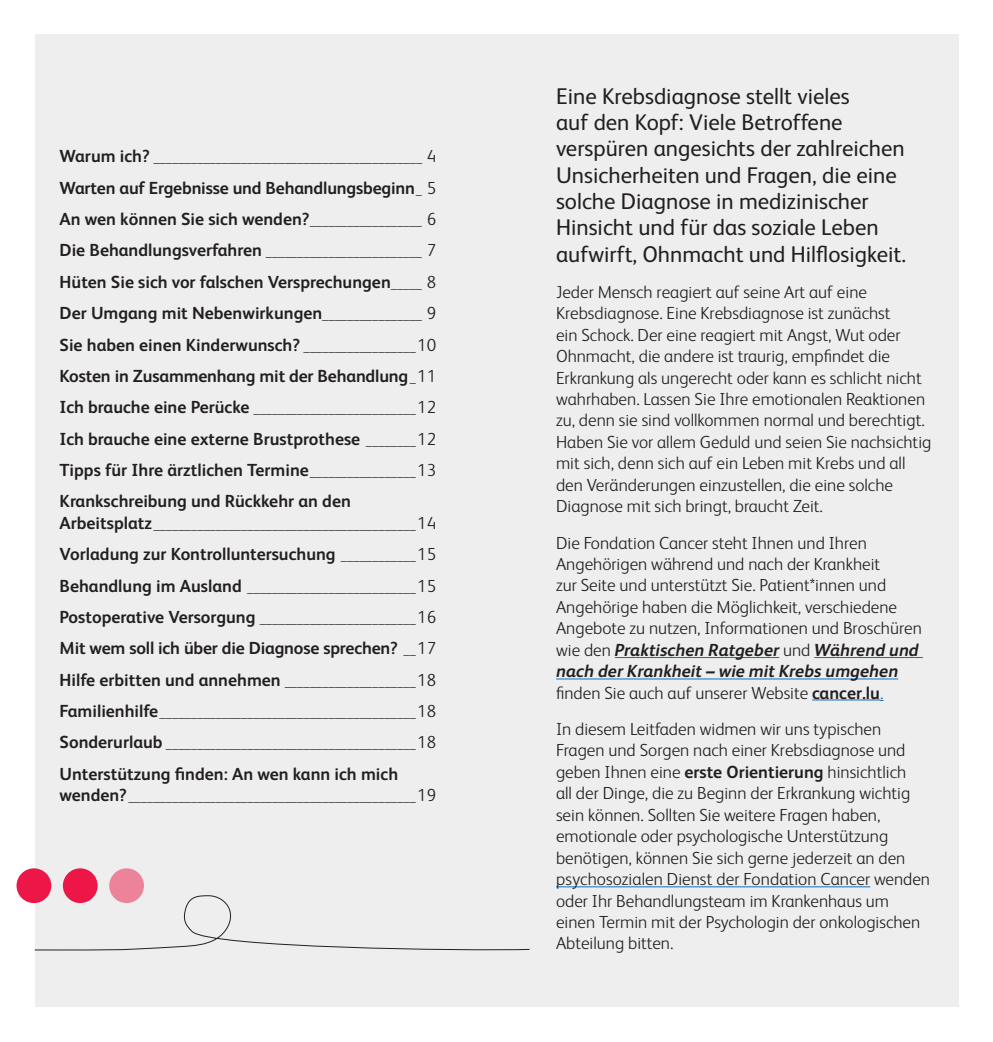
<style>
.page{position:relative;width:993px;height:1042px;background:#fff}
.page>*{position:absolute;margin:0;border:0;box-sizing:border-box;transform-origin:0 0}
.t1{font:22.75px/26.2px "FS Albert";color:#231f20}
.t2{font:300 17.5px/21.3px "FS Albert";color:#231f20}
.t3{font:700 17.5px/31.3px "FS Albert";color:#231f20}
.t4{font:300 12.25px "FS Albert";color:#231f20}
.s1{font-weight:700;font-size:17.5px}
.s2{font-size:17.5px}
.s3{font-weight:300;font-size:12.25px}
.s4{font-weight:300}
.s5{font-weight:700;font-style:italic}
.s6{font-weight:700}
.s7{color:#0f6eb8}
</style>
<div class="page">
<div style="left:35px;top:35px;width:922px;height:972px;background:#eeeeef"></div>
<hr style="left:614px;top:657px;width:165px;height:1px;background:#0f6eb8">
<hr style="left:814px;top:657px;width:108px;height:1px;background:#0f6eb8">
<hr style="left:556px;top:678px;width:341px;height:1px;background:#0f6eb8">
<hr style="left:811px;top:699px;width:68px;height:1px;background:#0f6eb8">
<hr style="left:556px;top:886px;width:313px;height:1px;background:#0f6eb8">
<div style="left:63px;top:868px;width:35px;height:35px;background:#ed1747;border-radius:50%"></div>
<div style="left:109px;top:868px;width:35px;height:35px;background:#ed829b;border-radius:50%"></div>
<div style="left:17px;top:868px;width:34px;height:35px;background:#ed1747;border-radius:50%"></div>
<svg style="left:34px;top:894px;width:496px;height:57px"></svg>
<p class="t4" style="left:60px;top:150px;width:378px"><span class="s1">Warum ich?</span> ___________________________________________ <span class="s2">4</span></p>
<p class="t3" style="left:60px;top:171px;width:378px">Warten auf Ergebnisse und Behandlungsbeginn<span class="s3">_</span> <span class="s4">5<br></span>An wen können Sie sich wenden?<span class="s3">__________________</span> <span class="s4">6</span></p>
<p class="t4" style="left:60px;top:244px;width:378px"><span class="s1">Die Behandlungsverfahren</span> _________________________ <span class="s2">7</span></p>
<p class="t3" style="left:60px;top:265px;width:378px;text-align:justify">Hüten Sie sich vor falschen Versprechungen<span class="s3">_____</span> <span class="s4">8<br></span>Der Umgang mit Nebenwirkungen<span class="s3">________________</span> <span class="s4">9<br></span>Sie haben einen Kinderwunsch? <span class="s3">__________________</span><span class="s4">10<br></span>Kosten in Zusammenhang mit der Behandlung<span class="s3">_</span><span class="s4">11</span></p>
<p class="t4" style="left:60px;top:401px;width:378px"><span class="s1">Ich brauche eine Perücke</span> __________________________<span class="s2">12</span></p>
<p class="t3" style="left:60px;top:422px;width:378px;text-align:justify">Ich brauche eine externe Brustprothese <span class="s3">________</span><span class="s4">12<br></span>Tipps für Ihre ärztlichen Termine<span class="s3">_________________</span><span class="s4">13<br></span>Krankschreibung und Rückkehr an den</p>
<p class="t4" style="left:60px;top:516px;width:378px"><span class="s1">Arbeitsplatz</span>__________________________________________<span class="s2">14</span></p>
<p class="t3" style="left:60px;top:538px;width:378px">Vorladung zur Kontrolluntersuchung <span class="s3">____________</span><span class="s4">15</span></p>
<p class="t4" style="left:60px;top:579px;width:378px"><span class="s1">Behandlung im Ausland</span> ___________________________<span class="s2">15</span></p>
<p class="t4" style="left:60px;top:611px;width:378px"><span class="s1">Postoperative Versorgung</span> _________________________<span class="s2">16</span></p>
<p class="t3" style="left:60px;top:632px;width:378px">Mit wem soll ich über die Diagnose sprechen? <span class="s3">__</span><span class="s4">17<br></span>Hilfe erbitten und annehmen <span class="s3">_____________________</span><span class="s4">18</span></p>
<p class="t4" style="left:60px;top:705px;width:378px"><span class="s1">Familienhilfe</span>_________________________________________<span class="s2">18</span></p>
<p class="t4" style="left:60px;top:736px;width:378px"><span class="s1">Sonderurlaub</span> ________________________________________<span class="s2">18</span></p>
<p class="t3" style="left:60px;top:757px;width:340px">Unterstützung finden: An wen kann ich mich</p>
<p class="t4" style="left:60px;top:789px;width:378px"><span class="s1">wenden?</span>______________________________________________<span class="s2">19</span></p>
<p class="t1" style="left:556px;top:82px;width:351px">Eine Krebsdiagnose stellt vieles<br>auf den Kopf: Viele Betroffene verspüren angesichts der zahlreichen Unsicherheiten und Fragen, die eine solche Diagnose in medizinischer Hinsicht und für das soziale Leben aufwirft, Ohnmacht und Hilflosigkeit.</p>
<p class="t2" style="left:556px;top:280px;width:377px">Jeder Mensch reagiert auf seine Art auf eine Krebsdiagnose. Eine Krebsdiagnose ist zunächst<br>ein Schock. Der eine reagiert mit Angst, Wut oder Ohnmacht, die andere ist traurig, empfindet die Erkrankung als ungerecht oder kann es schlicht nicht wahrhaben. Lassen Sie Ihre emotionalen Reaktionen zu, denn sie sind vollkommen normal und berechtigt.<br>Haben Sie vor allem Geduld und seien Sie nachsichtig mit sich, denn sich auf ein Leben mit Krebs und all den Veränderungen einzustellen, die eine solche Diagnose mit sich bringt, braucht Zeit.</p>
<p class="t2" style="left:556px;top:531px;width:367px">Die Fondation Cancer steht Ihnen und Ihren Angehörigen während und nach der Krankheit<br>zur Seite und unterstützt Sie. Patient*innen und Angehörige haben die Möglichkeit, verschiedene Angebote zu nutzen, Informationen und Broschüren wie den <span class="s5">Praktischen Ratgeber</span> und <span class="s5">Während und nach der Krankheit – wie mit Krebs umgehen </span>finden Sie auch auf unserer Website <span class="s6">cancer.lu</span><span class="s7">.</span></p>
<p class="t2" style="left:556px;top:717px;width:375px">In diesem Leitfaden widmen wir uns typischen Fragen und Sorgen nach einer Krebsdiagnose und geben Ihnen eine <span class="s6">erste Orientierung</span> hinsichtlich<br>all der Dinge, die zu Beginn der Erkrankung wichtig sein können. Sollten Sie weitere Fragen haben, emotionale oder psychologische Unterstützung benötigen, können Sie sich gerne jederzeit an den psychosozialen Dienst der Fondation Cancer wenden oder Ihr Behandlungsteam im Krankenhaus um einen Termin mit der Psychologin der onkologischen Abteilung bitten.</p>
</div>
